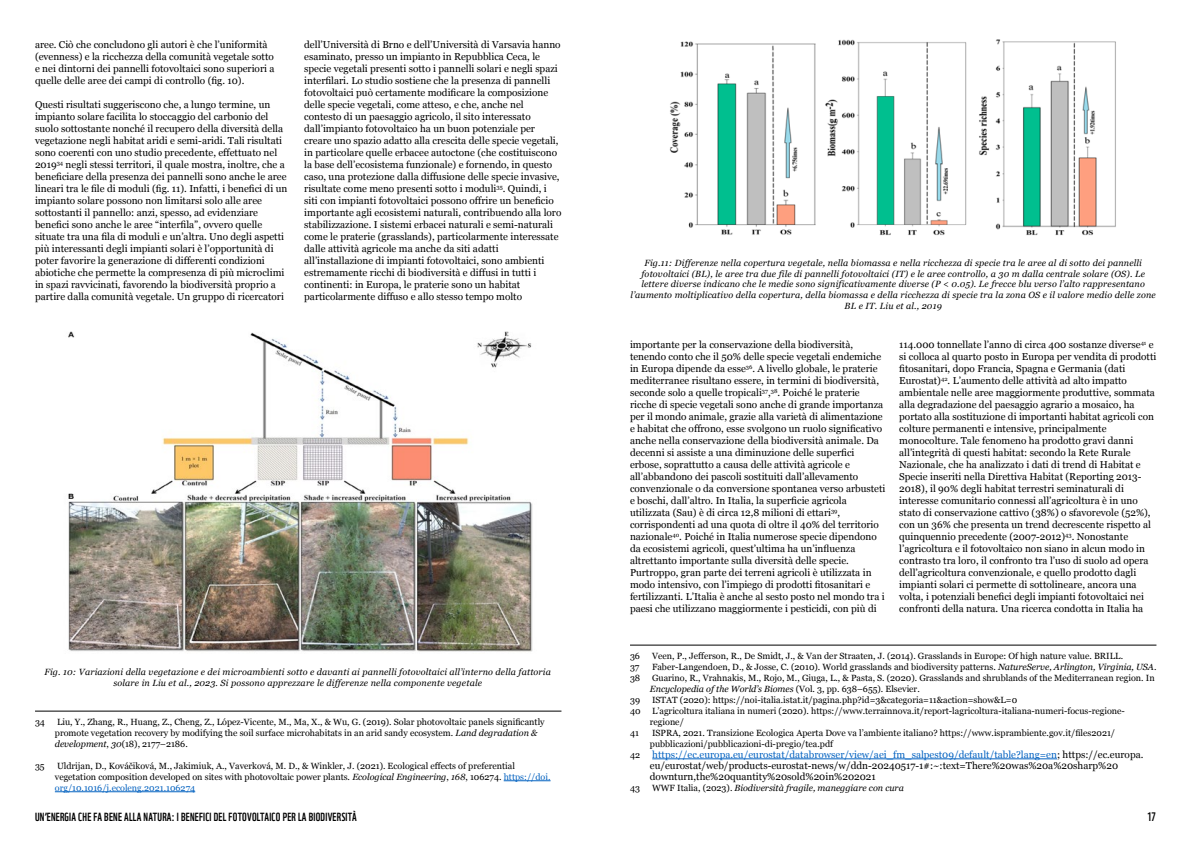
<style>
.page{position:relative;width:1191px;height:842px;background:#fff}
.page>*{position:absolute;margin:0;border:0;box-sizing:border-box;transform-origin:0 0}
.t1{font:12px "WWF";color:#000}
.t2{font:11.5px "WWF";letter-spacing:.02em;color:#000}
.t3{font:10px/12px "Georgia";color:#000}
.t4{font:9px/11px "Georgia";color:#000}
.t5{font:italic 9px/10.8px "Georgia";letter-spacing:.02em;color:#000;text-align:center}
.t6{font:italic 9px "Georgia";color:#000}
.s1{font-style:italic}
.s2{color:#0563c1}
.s3{font-size:9px}
.s4{font-style:normal}
</style>
<div class="page">
<hr style="left:35px;top:711px;width:526px;height:1px;background:#000">
<hr style="left:504px;top:780px;width:46px;height:1px;background:#0563c1">
<hr style="left:55px;top:791px;width:140px;height:1px;background:#0563c1">
<img style="left:68px;top:331px;width:465px;height:321px">
<hr style="left:630px;top:645px;width:526px;height:1px;background:#000">
<hr style="left:652px;top:759px;width:405px;height:1px;background:#0563c1">
<img style="left:669px;top:39px;width:447px;height:197px">
<p class="t3" style="left:35px;top:38px;width:241px">aree. Ciò che concludono gli autori è che l’uniformità (evenness) e la ricchezza della comunità vegetale sotto e nei dintorni dei pannelli fotovoltaici sono superiori a quelle delle aree dei campi di controllo (fig. 10).</p>
<p class="t3" style="left:35px;top:98px;width:254px">Questi risultati suggeriscono che, a lungo termine, un impianto solare facilita lo stoccaggio del carbonio del suolo sottostante nonché il recupero della diversità della vegetazione negli habitat aridi e semi-aridi. Tali risultati sono coerenti con uno studio precedente, effettuato nel 2019<sup>34</sup> negli stessi territori, il quale mostra, inoltre, che a beneficiare della presenza dei pannelli sono anche le aree lineari tra le file di moduli (fig. 11). Infatti, i benefici di un impianto solare possono non limitarsi solo alle aree sottostanti il pannello: anzi, spesso, ad evidenziare benefici sono anche le aree “interfila”, ovvero quelle situate tra una fila di moduli e un’altra. Uno degli aspetti più interessanti degli impianti solari è l’opportunità di poter favorire la generazione di differenti condizioni abiotiche che permette la compresenza di più microclimi in spazi ravvicinati, favorendo la biodiversità proprio a partire dalla comunità vegetale. Un gruppo di ricercatori</p>
<p class="t3" style="left:304px;top:38px;width:259px">dell’Università di Brno e dell’Università di Varsavia hanno esaminato, presso un impianto in Repubblica Ceca, le specie vegetali presenti sotto i pannelli solari e negli spazi interfilari. Lo studio sostiene che la presenza di pannelli fotovoltaici può certamente modificare la composizione delle specie vegetali, come atteso, e che, anche nel contesto di un paesaggio agricolo, il sito interessato dall’impianto fotovoltaico ha un buon potenziale per creare uno spazio adatto alla crescita delle specie vegetali, in particolare quelle erbacee autoctone (che costituiscono la base dell’ecosistema funzionale) e fornendo, in questo caso, una protezione dalla diffusione delle specie invasive, risultate come meno presenti sotto i moduli<sup>35</sup>. Quindi, i siti con impianti fotovoltaici possono offrire un beneficio importante agli ecosistemi naturali, contribuendo alla loro stabilizzazione. I sistemi erbacei naturali e semi-naturali come le praterie (grasslands), particolarmente interessate dalle attività agricole ma anche da siti adatti all’installazione di impianti fotovoltaici, sono ambienti estremamente ricchi di biodiversità e diffusi in tutti i continenti: in Europa, le praterie sono un habitat particolarmente diffuso e allo stesso tempo molto</p>
<p class="t5" style="left:44px;top:666px;width:508px">Fig. 10: Variazioni della vegetazione e dei microambienti sotto e davanti ai pannelli fotovoltaici all’interno della fattoria solare in Liu et al., 2023. Si possono apprezzare le differenze nella componente vegetale</p>
<p class="t4" style="left:35px;top:716px;width:12px">34</p>
<p class="t4" style="left:55px;top:716px;width:491px">Liu, Y., Zhang, R., Huang, Z., Cheng, Z., López-Vicente, M., Ma, X., &amp; Wu, G. (2019). Solar photovoltaic panels significantly promote vegetation recovery by modifying the soil surface microhabitats in an arid sandy ecosystem. <span class="s1">Land degradation &amp; development</span>, <span class="s1">30</span>(18), 2177–2186.</p>
<p class="t4" style="left:35px;top:760px;width:11px">35</p>
<p class="t4" style="left:55px;top:760px;width:497px">Uldrijan, D., Kováčiková, M., Jakimiuk, A., Vaverková, M. D., &amp; Winkler, J. (2021). Ecological effects of preferential vegetation composition developed on sites with photovoltaic power plants. <span class="s1">Ecological Engineering</span>, <span class="s1">168</span>, 106274. <span class="s2">https://doi. org/10.1016/j.ecoleng.2021.106274</span></p>
<p class="t5" style="left:630px;top:257px;width:526px">Fig.11: Differenze nella copertura vegetale, nella biomassa e nella ricchezza di specie tra le aree al di sotto dei pannelli fotovoltaici (BL), le aree tra due file di pannelli fotovoltaici (IT) e le aree controllo, a 30 m dalla centrale solare (OS). Le lettere diverse indicano che le medie sono significativamente diverse (P &lt; 0.05). Le frecce blu verso l’alto rappresentano l’aumento moltiplicativo della copertura, della biomassa e della ricchezza di specie tra la zona OS e il valore medio delle zone BL e IT. Liu et al., 2019</p>
<p class="t3" style="left:630px;top:338px;width:257px">importante per la conservazione della biodiversità, tenendo conto che il 50% delle specie vegetali endemiche in Europa dipende da esse<sup>36</sup>. A livello globale, le praterie mediterranee risultano essere, in termini di biodiversità, seconde solo a quelle tropicali<sup>37</sup>,<sup>38</sup>. Poiché le praterie ricche di specie vegetali sono anche di grande importanza per il mondo animale, grazie alla varietà di alimentazione e habitat che offrono, esse svolgono un ruolo significativo anche nella conservazione della biodiversità animale. Da decenni si assiste a una diminuzione delle superfici erbose, soprattutto a causa delle attività agricole e all’abbandono dei pascoli sostituiti dall’allevamento convenzionale o da conversione spontanea verso arbusteti e boschi, dall’altro. In Italia, la superficie agricola utilizzata (Sau) è di circa 12,8 milioni di ettari<sup>39</sup>, corrispondenti ad una quota di oltre il 40% del territorio nazionale<sup>40</sup>. Poiché in Italia numerose specie dipendono da ecosistemi agricoli, quest’ultima ha un’influenza altrettanto importante sulla diversità delle specie.<br>Purtroppo, gran parte dei terreni agricoli è utilizzata in modo intensivo, con l’impiego di prodotti fitosanitari e fertilizzanti. L’Italia è anche al sesto posto nel mondo tra i paesi che utilizzano maggiormente i pesticidi, con più di</p>
<p class="t4" style="left:630px;top:650px;width:12px">36</p>
<p class="t4" style="left:652px;top:650px;width:472px">Veen, P., Jefferson, R., De Smidt, J., &amp; Van der Straaten, J. (2014). Grasslands in Europe: Of high nature value. BRILL.</p>
<p class="t4" style="left:630px;top:661px;width:11px">37</p>
<p class="t4" style="left:652px;top:661px;width:506px">Faber-Langendoen, D., &amp; Josse, C. (2010). World grasslands and biodiversity patterns. <span class="s1">NatureServe, Arlington, Virginia, USA</span>.</p>
<p class="t4" style="left:630px;top:672px;width:12px">38</p>
<p class="t4" style="left:650px;top:672px;width:506px">Guarino, R., Vrahnakis, M., Rojo, M., Giuga, L., &amp; Pasta, S. (2020). Grasslands and shrublands of the Mediterranean region. In<br><span class="s1">Encyclopedia of the World’s Biomes</span> (Vol. 3, pp. 638–655). Elsevier.</p>
<p class="t4" style="left:630px;top:694px;width:12px">39</p>
<p class="t4" style="left:652px;top:694px;width:367px">ISTAT (2020): https://noi-italia.istat.it/pagina.php?id=3&amp;categoria=11&amp;action=show&amp;L=0</p>
<p class="t4" style="left:630px;top:705px;width:12px">40</p>
<p class="t4" style="left:650px;top:705px;width:476px">L’agricoltura italiana in numeri (2020). https://www.terrainnova.it/report-lagricoltura-italiana-numeri-focus-regione&shy;regione/</p>
<p class="t4" style="left:630px;top:727px;width:10px">41</p>
<p class="t4" style="left:650px;top:727px;width:467px">ISPRA, 2021. Transizione Ecologica Aperta Dove va l’ambiente italiano? https://www.isprambiente.gov.it/files2021/ pubblicazioni/pubblicazioni-di-pregio/tea.pdf</p>
<p class="t3" style="left:650px;top:749px;width:495px;line-height:11px;text-indent:-20px"><span class="s3">42</span> <span class="s2">https://ec.europa.eu/eurostat/databrowser/view/aei_fm_salpest09/default/table?lang=en</span>; https://ec.europa. eu/eurostat/web/products-eurostat-news/w/ddn-20240517-1#:~:text=There%20was%20a%20sharp%20 downturn,the%20quantity%20sold%20in%202021</p>
<p class="t4" style="left:630px;top:782px;width:12px">43</p>
<p class="t6" style="left:652px;top:781px;width:253px"><span class="s4">WWF Italia, (2023).</span> Biodiversità fragile, maneggiare con cura</p>
<p class="t3" style="left:899px;top:338px;width:259px">114.000 tonnellate l’anno di circa 400 sostanze diverse<sup>41</sup> e si colloca al quarto posto in Europa per vendita di prodotti fitosanitari, dopo Francia, Spagna e Germania (dati Eurostat)<sup>42</sup>. L’aumento delle attività ad alto impatto ambientale nelle aree maggiormente produttive, sommata alla degradazione del paesaggio agrario a mosaico, ha portato alla sostituzione di importanti habitat agricoli con colture permanenti e intensive, principalmente monocolture. Tale fenomeno ha prodotto gravi danni all’integrità di questi habitat: secondo la Rete Rurale Nazionale, che ha analizzato i dati di trend di Habitat e Specie inseriti nella Direttiva Habitat (Reporting 2013- 2018), il 90% degli habitat terrestri seminaturali di interesse comunitario connessi all’agricoltura è in uno stato di conservazione cattivo (38%) o sfavorevole (52%), con un 36% che presenta un trend decrescente rispetto al quinquennio precedente (2007-2012)<sup>43</sup>. Nonostante l’agricoltura e il fotovoltaico non siano in alcun modo in contrasto tra loro, il confronto tra l’uso di suolo ad opera dell’agricoltura convenzionale, e quello prodotto dagli impianti solari ci permette di sottolineare, ancora una volta, i potenziali benefici degli impianti fotovoltaici nei confronti della natura. Una ricerca condotta in Italia ha</p>
<p class="t2" style="left:35px;top:808px;width:323px">UN’ENERGIA CHE FA BENE ALLA NATURA: I BENEFICI DEL FOTOVOLTAICO PER LA BIODIVERSITÀ</p>
<p class="t1" style="left:1147px;top:807px;width:10px">17</p>
</div>
